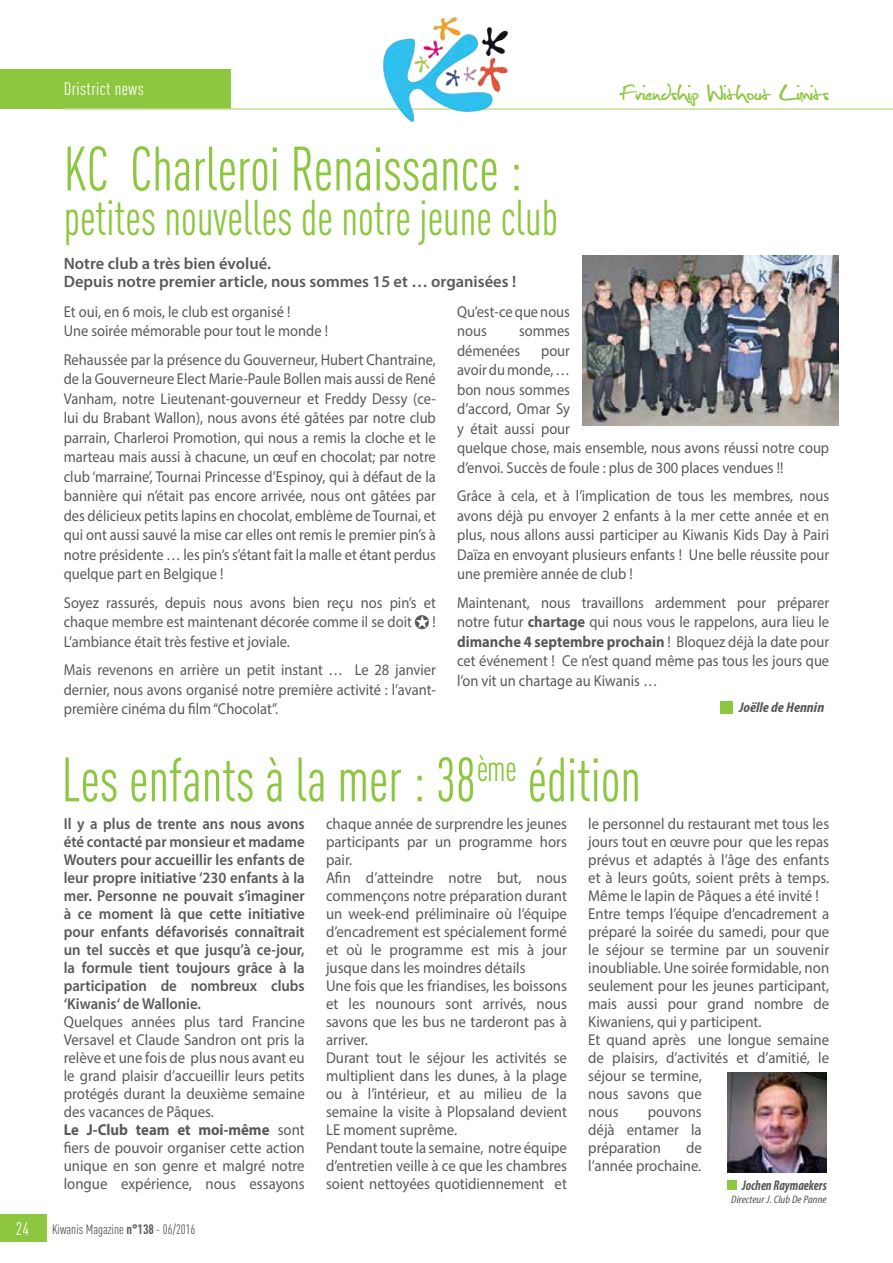
<style>
.page{position:relative;width:893px;height:1263px;background:#fff}
.page>*{position:absolute;margin:0;border:0;box-sizing:border-box;transform-origin:0 0}
.t1{font:61.5px "DIN Cond";color:#8dc63f;scale:.9 1}
.t2{font:49.5px "DIN Cond";color:#8dc63f;scale:.9 1}
.t3{font:29.1px "Christopherhand";color:#8dc63f;scale:1.04 1}
.t4{font:18px "DIN Cond";letter-spacing:.02em;color:#fff}
.t5{font:600 16.5px/18px "Myriad Pro";color:#58595b}
.t6{font:15.75px/19.5px "Myriad Pro";color:#58595b;scale:.92 1}
.t7{font:15.75px/18px "Myriad Pro";color:#58595b;scale:.94 1}
.t8{font:600 15.75px/18px "Myriad Pro";color:#58595b;text-align:justify;scale:.94 1}
.t9{font:italic 700 condensed 14.25px "Myriad Pro";color:#58595b;scale:.91 1}
.t10{font:italic 700 condensed 14.25px "Myriad Pro";color:#58595b;scale:1.1 1}
.t11{font:13.5px "DIN Cond";color:#58595b}
.t12{font:italic condensed 10.95px "Myriad Pro";color:#58595b;scale:1.13 1}
.s1{font-weight:700}
</style>
<div class="page">
<div style="left:0;top:69px;width:231px;height:39px;background:#8dc63f"></div>
<hr style="left:64px;top:108px;width:829px;height:2px;background:#c4df9b">
<div style="left:0;top:1214px;width:47px;height:28px;background:#8dc63f"></div>
<img style="left:382px;top:17px;width:128px;height:106px">
<img style="left:583px;top:255px;width:255px;height:170px">
<div style="left:720px;top:702px;width:13px;height:12px;background:#8dc63f"></div>
<img style="left:727px;top:1073px;width:100px;height:99px">
<div style="left:727px;top:1180px;width:10px;height:9px;background:#8dc63f"></div>
<p class="t4" style="left:64px;top:78px;width:82px">Dristrict news</p>
<h1 class="t1" style="left:64px;top:133px;width:511px">KC Charleroi Renaissance :</h1>
<h2 class="t2" style="left:64px;top:189px;width:551px">petites nouvelles de notre jeune club</h2>
<h3 class="t3" style="left:619px;top:81px;width:203px">Friendship Without Limits</h3>
<p class="t5" style="left:64px;top:254px;width:454px">Notre club a très bien évolué.<br>Depuis notre premier article, nous sommes 15 et … organisées !</p>
<p class="t6" style="left:64px;top:302px;width:289px">Et oui, en 6 mois, le club est organisé !<br>Une soirée mémorable pour tout le monde !</p>
<p class="t6" style="left:64px;top:350px;width:406px;text-align:justify">Rehaussée par la présence du Gouverneur, Hubert Chantraine, de la Gouverneure Elect Marie-Paule Bollen mais aussi de René Vanham, notre Lieutenant-gouverneur et Freddy Dessy (ce&shy;lui du Brabant Wallon), nous avons été gâtées par notre club parrain, Charleroi Promotion, qui nous a remis la cloche et le marteau mais aussi à chacune, un œuf en chocolat; par notre club ‘marraine’, Tournai Princesse d’Espinoy, qui à défaut de la bannière qui n’était pas encore arrivée, nous ont gâtées par des délicieux petits lapins en chocolat, emblème de Tournai, et qui ont aussi sauvé la mise car elles ont remis le premier pin’s à notre présidente … les pin’s s’étant fait la malle et étant perdus quelque part en Belgique !</p>
<p class="t6" style="left:64px;top:593px;width:406px">Soyez rassurés, depuis nous avons bien reçu nos pin’s et chaque membre est maintenant décorée comme il se doit</p>
<p class="t6" style="left:457px;top:302px;width:124px">Qu’est-ce que nous nous</p>
<p class="t6" style="left:457px;top:321px;width:124px;text-indent:62px">sommes démenées</p>
<p class="t6" style="left:457px;top:341px;width:406px;text-indent:84px">pour<br>avoir du monde, …<br>bon nous sommes<br>d’accord, Omar Sy<br>y était aussi pour<br>quelque chose, mais ensemble, nous avons réussi notre coup d’envoi. Succès de foule : plus de 300 places vendues !!</p>
<p class="t6" style="left:457px;top:486px;width:406px;text-align:justify">Grâce à cela, et à l’implication de tous les membres, nous avons déjà pu envoyer 2 enfants à la mer cette année et en plus, nous allons aussi participer au Kiwanis Kids Day à Pairi Daïza en envoyant plusieurs enfants ! Une belle réussite pour une première année de club !</p>
<p class="t6" style="left:457px;top:593px;width:406px;text-align:justify">Maintenant, nous travaillons ardemment pour préparer notre futur <span class="s1">chartage</span> qui nous vous le rappelons, aura lieu le <span class="s1">dimanche 4 septembre prochain</span> ! Bloquez déjà la date pour cet événement ! Ce n’est quand même pas tous les jours que l’on vit un chartage au Kiwanis …</p>
<p class="t10" style="left:739px;top:699px;width:79px">Joëlle de Hennin</p>
<p class="t6" style="left:432px;top:612px;width:5px">!</p>
<p class="t6" style="left:64px;top:627px;width:406px;line-height:28.5px">L’ambiance était très festive et joviale.<br>Mais revenons en arrière un petit instant … Le 28 janvier</p>
<p class="t6" style="left:64px;top:680px;width:406px">dernier, nous avons organisé notre première activité : l’avant&shy;première cinéma du film “Chocolat”.</p>
<h1 class="t1" style="left:62px;top:744px;width:645px">Les enfants à la mer : 38<sup>ème</sup> édition</h1>
<p class="t8" style="left:64px;top:814px;width:258px">Il y a plus de trente ans nous avons été contacté par monsieur et madame Wouters pour accueillir les enfants de leur propre initiative ‘230 enfants à la mer. Personne ne pouvait s’imaginer à ce moment là que cette initiative pour enfants défavorisés connaîtrait un tel succès et que jusqu’à ce-jour, la formule tient toujours grâce à la participation de nombreux clubs ‘Kiwanis‘ de Wallonie.</p>
<p class="t7" style="left:64px;top:1012px;width:258px">Quelques années plus tard Francine Versavel et Claude Sandron ont pris la relève et une fois de plus nous avant eu le grand plaisir d’accueillir leurs petits protégés durant la deuxième semaine des vacances de Pâques.<br><span class="s1">Le J-Club team et moi-même</span> sont fiers de pouvoir organiser cette action unique en son genre et malgré notre longue expérience, nous essayons</p>
<p class="t4" style="left:16px;top:1218px;width:14px">24</p>
<p class="t11" style="left:52px;top:1221px;width:145px">Kiwanis Magazine <span class="s1">n°138</span> - 06/2016</p>
<p class="t7" style="left:326px;top:814px;width:258px">chaque année de surprendre les jeunes participants par un programme hors pair.<br>Afin d’atteindre notre but, nous commençons notre préparation durant un week-end préliminaire où l’équipe d’encadrement est spécialement formé et où le programme est mis à jour jusque dans les moindres détails<br>Une fois que les friandises, les boissons et les nounours sont arrivés, nous savons que les bus ne tarderont pas à arriver.<br>Durant tout le séjour les activités se multiplient dans les dunes, à la plage ou à l’intérieur, et au milieu de la semaine la visite à Plopsaland devient LE moment suprême.<br>Pendant toute la semaine, notre équipe d’entretien veille à ce que les chambres soient nettoyées quotidiennement et</p>
<p class="t7" style="left:588px;top:814px;width:258px">le personnel du restaurant met tous les jours tout en œuvre pour que les repas prévus et adaptés à l’âge des enfants et à leurs goûts, soient prêts à temps.<br>Même le lapin de Pâques a été invité !<br>Entre temps l’équipe d’encadrement a préparé la soirée du samedi, pour que le séjour se termine par un souvenir inoubliable. Une soirée formidable, non seulement pour les jeunes participant, mais aussi pour grand nombre de<br>Kiwaniens, qui y participent.<br>Et quand après une longue semaine de plaisirs, d’activités et d’amitié, le séjour se termine,<br>nous savons que<br>nous</p>
<p class="t7" style="left:588px;top:1102px;width:122px;text-align:justify;text-indent:60px">pouvons déjà entamer la préparation</p>
<p class="t7" style="left:588px;top:1138px;width:122px;text-align:right">de<br>l’année prochaine.</p>
<p class="t9" style="left:742px;top:1176px;width:94px">Jochen Raymaekers</p>
<p class="t12" style="left:731px;top:1193px;width:86px">Directeur J. Club De Panne</p>
</div>
